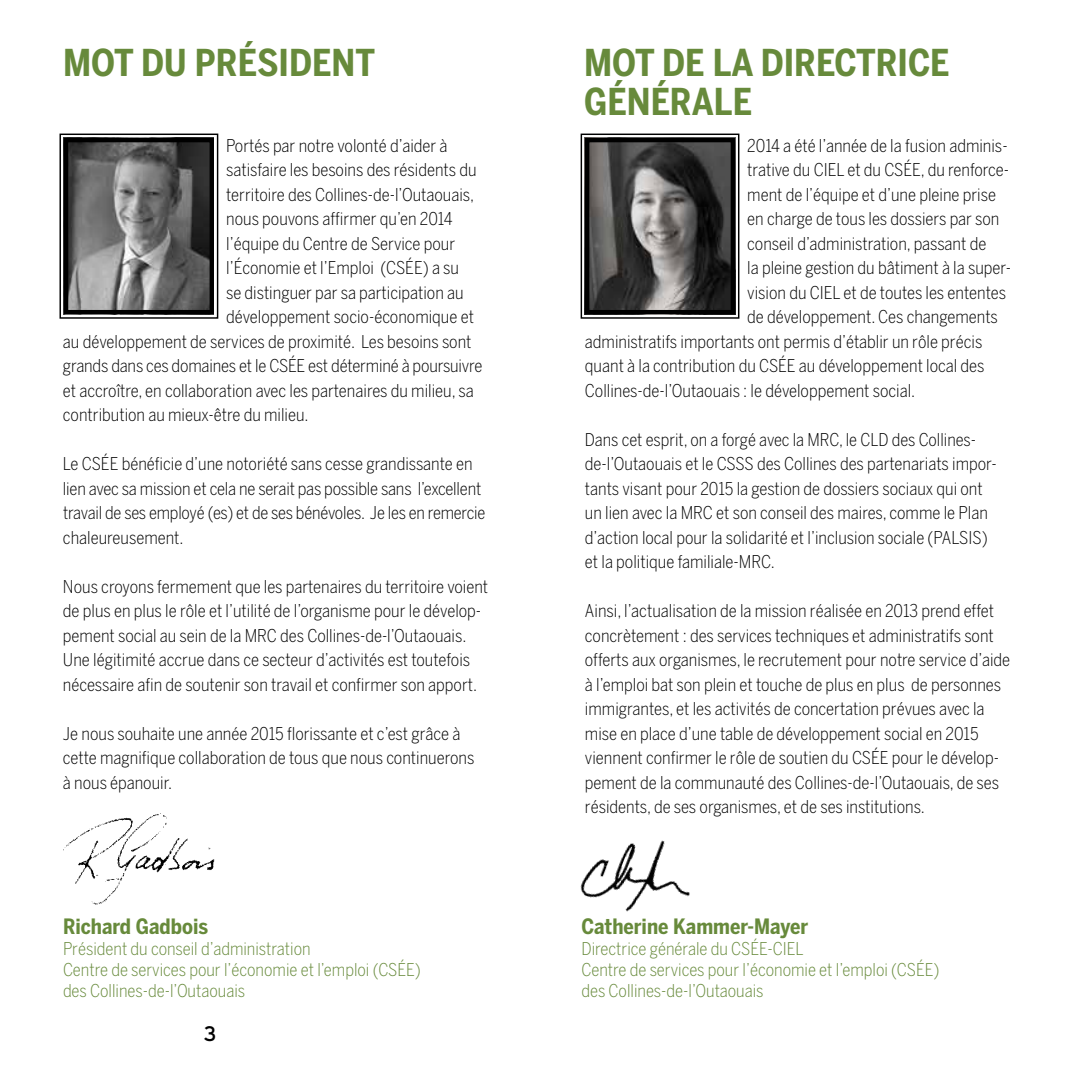
<style>
.page{position:relative;width:1071px;height:1071px;background:#fff}
.page>*{position:absolute;margin:0;border:0;box-sizing:border-box;transform-origin:0 0}
.t1{font:700 36.75px/38.5px "Benton Sans Cond";color:#678a3b}
.t2{font:700 21px "Benton Sans Cond";color:#678a3b}
.t3{font:21px "Interstate";color:#000}
.t4{font:300 17.5px/24.5px "Benton Sans Cond";color:#000}
.t5{font:300 17.5px/21px "Benton Sans Cond";color:#678a3b}
</style>
<div class="page">
<img style="left:63px;top:813px;width:152px;height:92px">
<img style="left:580px;top:840px;width:110px;height:72px">
<svg style="left:59px;top:133px;width:160px;height:186px"></svg>
<div style="left:64px;top:138px;width:150px;height:176px;border:4px solid #000"></div>
<svg style="left:580px;top:133px;width:160px;height:186px"></svg>
<div style="left:585px;top:138px;width:150px;height:176px;border:4px solid #000"></div>
<h1 class="t1" style="left:63px;top:43px;width:314px">Mot du président</h1>
<h1 class="t1" style="left:584px;top:43px;width:367px">Mot de la directrice<br>GÉNÉRALE</h1>
<p class="t4" style="left:226px;top:133px;width:223px">Portés par notre volonté d’aider à</p>
<p class="t4" style="left:226px;top:158px;width:252px">satisfaire les besoins des résidents du</p>
<p class="t4" style="left:226px;top:182px;width:249px">territoire des Collines-de-l’Outaouais,</p>
<p class="t4" style="left:226px;top:207px;width:228px">nous pouvons affirmer qu’en 2014</p>
<p class="t4" style="left:226px;top:231px;width:231px">l’équipe du Centre de Service pour</p>
<p class="t4" style="left:226px;top:256px;width:234px">l’Économie et l’Emploi (CSÉE) a su</p>
<p class="t4" style="left:226px;top:280px;width:239px">se distinguer par sa participation au</p>
<p class="t4" style="left:226px;top:305px;width:249px">développement socio-économique et</p>
<p class="t4" style="left:63px;top:329px;width:410px">au développement de services de proximité. Les besoins sont</p>
<p class="t4" style="left:63px;top:354px;width:421px">grands dans ces domaines et le CSÉE est déterminé à poursuivre</p>
<p class="t4" style="left:63px;top:378px;width:412px">et accroître, en collaboration avec les partenaires du milieu, sa</p>
<p class="t4" style="left:63px;top:403px;width:247px">contribution au mieux-être du milieu.</p>
<p class="t4" style="left:63px;top:452px;width:424px">Le CSÉE bénéficie d’une notoriété sans cesse grandissante en lien avec sa mission et cela ne serait pas possible sans l’excellent travail de ses employé (es) et de ses bénévoles. Je les en remercie chaleureusement.</p>
<p class="t4" style="left:63px;top:574px;width:427px">Nous croyons fermement que les partenaires du territoire voient de plus en plus le rôle et l’utilité de l’organisme pour le dévelop&shy;pement social au sein de la MRC des Collines-de-l’Outaouais.<br>Une légitimité accrue dans ce secteur d’activités est toutefois nécessaire afin de soutenir son travail et confirmer son apport.</p>
<p class="t4" style="left:63px;top:721px;width:413px">Je nous souhaite une année 2015 florissante et c’est grâce à cette magnifique collaboration de tous que nous continuerons à nous épanouir.</p>
<p class="t2" style="left:63px;top:914px;width:147px">Richard Gadbois</p>
<p class="t5" style="left:63px;top:938px;width:360px">Président du conseil d’administration<br>Centre de services pour l’économie et l’emploi (CSÉE) des Collines-de-l’Outaouais</p>
<p class="t3" style="left:204px;top:1022px;width:14px">3</p>
<p class="t4" style="left:747px;top:133px;width:262px">2014 a été l’année de la fusion adminis-</p>
<p class="t4" style="left:747px;top:158px;width:263px">trative du CIEL et du CSÉE, du renforce-</p>
<p class="t4" style="left:747px;top:182px;width:250px">ment de l’équipe et d’une pleine prise</p>
<p class="t4" style="left:747px;top:207px;width:254px">en charge de tous les dossiers par son</p>
<p class="t4" style="left:747px;top:231px;width:241px">conseil d’administration, passant de</p>
<p class="t4" style="left:747px;top:256px;width:265px">la pleine gestion du bâtiment à la super-</p>
<p class="t4" style="left:747px;top:280px;width:260px">vision du CIEL et de toutes les ententes</p>
<p class="t4" style="left:747px;top:305px;width:252px">de développement. Ces changements</p>
<p class="t4" style="left:585px;top:329px;width:399px">administratifs importants ont permis d’établir un rôle précis</p>
<p class="t4" style="left:585px;top:354px;width:401px">quant à la contribution du CSÉE au développement local des</p>
<p class="t4" style="left:585px;top:378px;width:332px">Collines-de-l’Outaouais : le développement social.</p>
<p class="t4" style="left:585px;top:427px;width:413px">Dans cet esprit, on a forgé avec la MRC, le CLD des Collines&shy;de-l’Outaouais et le CSSS des Collines des partenariats impor&shy;tants visant pour 2015 la gestion de dossiers sociaux qui ont un lien avec la MRC et son conseil des maires, comme le Plan d’action local pour la solidarité et l’inclusion sociale (PALSIS) et la politique familiale-MRC.</p>
<p class="t4" style="left:585px;top:599px;width:427px">Ainsi, l’actualisation de la mission réalisée en 2013 prend effet concrètement : des services techniques et administratifs sont offerts aux organismes, le recrutement pour notre service d’aide à l’emploi bat son plein et touche de plus en plus de personnes immigrantes, et les activités de concertation prévues avec la mise en place d’une table de développement social en 2015 viennent confirmer le rôle de soutien du CSÉE pour le dévelop&shy;pement de la communauté des Collines-de-l’Outaouais, de ses résidents, de ses organismes, et de ses institutions.</p>
<p class="t2" style="left:581px;top:914px;width:228px">Catherine Kammer-Mayer</p>
<p class="t5" style="left:581px;top:938px;width:360px">Directrice générale du CSÉE-CIEL<br>Centre de services pour l’économie et l’emploi (CSÉE) des Collines-de-l’Outaouais</p>
</div>
